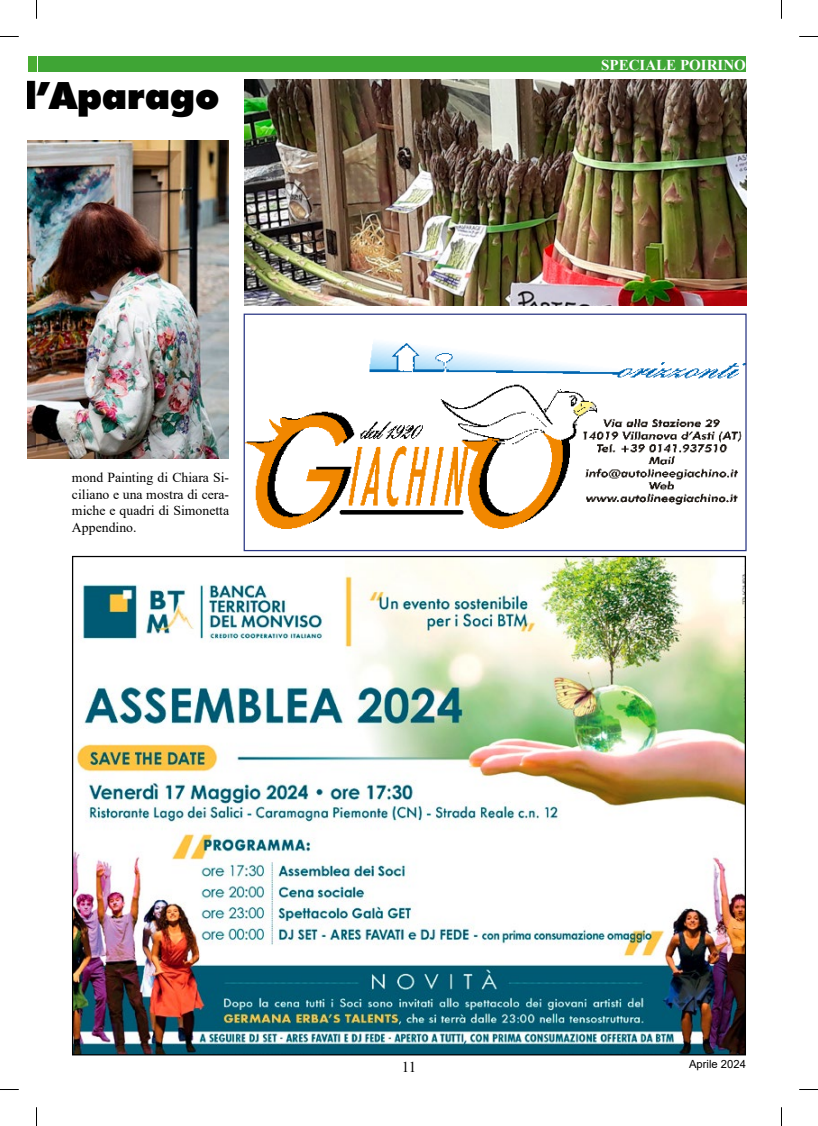
<style>
.page{position:relative;width:818px;height:1126px;background:#fff}
.page>*{position:absolute;margin:0;border:0;box-sizing:border-box;transform-origin:0 0}
.t1{font:900 37.5px "Futura";letter-spacing:-.01em;color:#000}
.t2{font:700 15px "Times New Roman";color:#fff}
.t3{font:15px "Times New Roman";color:#000}
.t4{font:13.75px/16.5px "Times New Roman";color:#000;text-align:justify}
.t5{font:11.25px "Arial";color:#000}
</style>
<div class="page">
<div style="left:28px;top:56px;width:8px;height:16px;background:#49ad33"></div>
<img style="left:28px;top:140px;width:200px;height:318px">
<div style="left:38px;top:56px;width:707px;height:16px;background:#3fa535"></div>
<img style="left:74px;top:558px;width:669px;height:495px">
<img style="left:245px;top:342px;width:499px;height:186px">
<div style="left:243px;top:313px;width:503px;height:238px;border:1px solid #283583"></div>
<img style="left:244px;top:79px;width:502px;height:227px">
<svg style="left:0;top:36px;width:19px;height:1px"></svg>
<svg style="left:799px;top:36px;width:18px;height:1px"></svg>
<svg style="left:0;top:1089px;width:19px;height:1px"></svg>
<svg style="left:799px;top:1089px;width:18px;height:1px"></svg>
<svg style="left:36px;top:0;width:1px;height:19px"></svg>
<svg style="left:36px;top:1107px;width:1px;height:18px"></svg>
<h1 class="t1" style="left:11px;top:69px;width:210px">ll’Aparago</h1>
<p class="t4" style="left:72px;top:469px;width:159px">mond Painting di Chiara Si&shy;ciliano e una mostra di cera&shy;miche e quadri di Simonetta Appendino.</p>
<p class="t2" style="left:601px;top:54px;width:146px">SPECIALE POIRINO</p>
<p class="t3" style="left:401px;top:1055px;width:16px">11</p>
<p class="t5" style="left:688px;top:1056px;width:58px">Aprile 2024</p>
</div>
